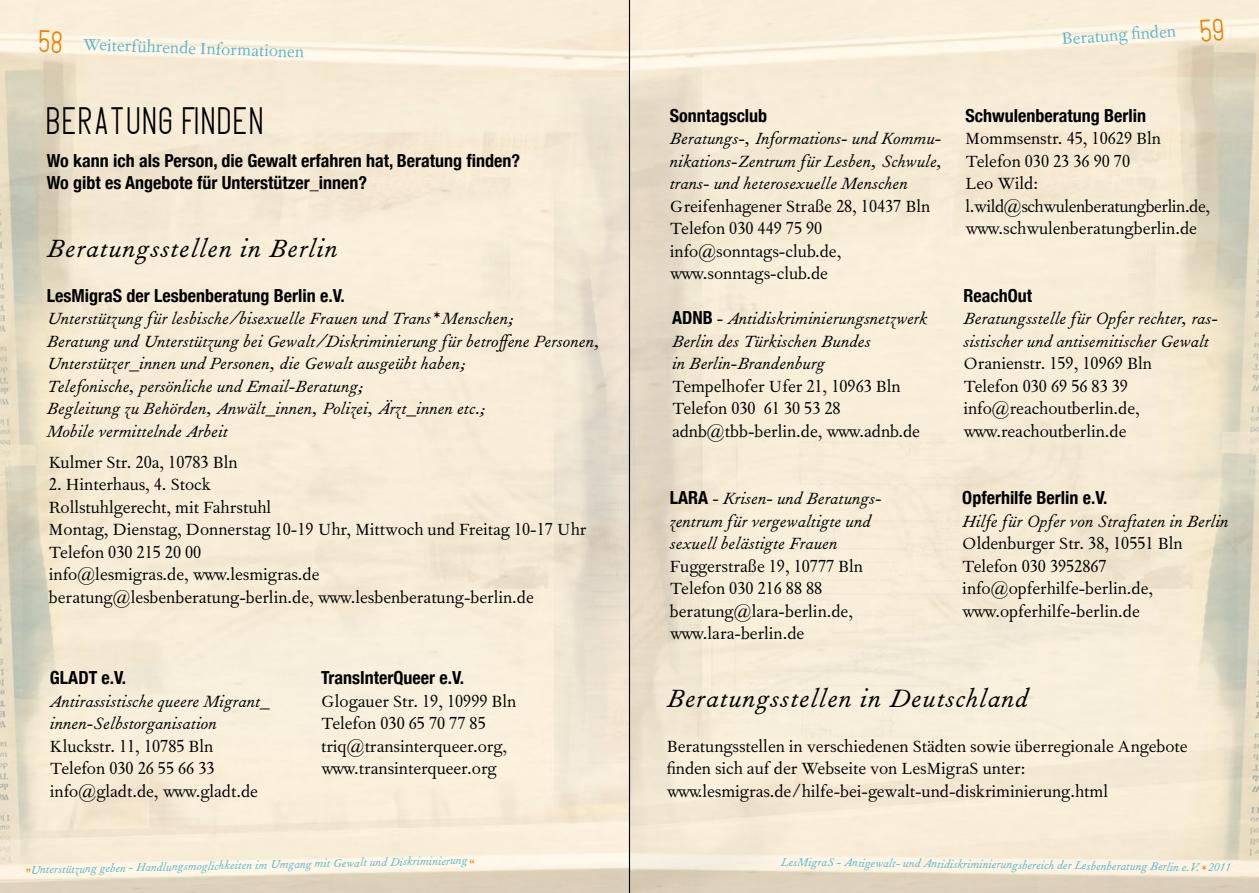
<style>
.page{position:relative;width:1259px;height:893px;background:#fff}
.page>*{position:absolute;margin:0;border:0;box-sizing:border-box;transform-origin:0 0}
.t1{font:33px "Chadwick";letter-spacing:.1em;color:#000}
.t2{font:italic 30px "Fournier MT Std";letter-spacing:.03em;color:#000}
.t3{font:19.5px/22.5px "Fournier MT Std";color:#000}
.t4{font:italic 19.5px/22.5px "Fournier MT Std";color:#000}
.t5{font:19.5px "Fournier MT Std";color:#5eb6ca}
.t6{font:700 condensed 18px/22.5px "Helvetica Neue";color:#000}
.t7{font:italic 13.5px "Fournier MT Std";color:#5eb6ca}
.s1{font-family:"Chadwick";font-size:27px;color:#ee7f00}
.s2{font-family:"Helvetica Neue";font-weight:700;font-style:normal;font-stretch:condensed;font-size:18px}
.s3{font-style:normal}
.s4{font-style:normal;color:#ee7f00}
.s5{color:#ee7f00}
</style>
<div class="page">
<hr style="left:629px;top:0;width:1px;height:893px;background:#000">
<svg style="left:1200px;top:19px;width:23px;height:23px"></svg>
<p class="t5" style="left:40px;top:29px;width:266px;rotate:2deg"><span class="s1">58</span> Weiterführende Informationen</p>
<h1 class="t1" style="left:47px;top:105px;width:217px">BERATUNG FINDEN</h1>
<p class="t6" style="left:47px;top:149px;width:475px">Wo kann ich als Person, die Gewalt erfahren hat, Beratung finden?<br>Wo gibt es Angebote für Unterstützer_innen?</p>
<h2 class="t2" style="left:47px;top:229px;width:292px">Beratungsstellen in Berlin</h2>
<p class="t6" style="left:47px;top:284px;width:299px">LesMigraS der Lesbenberatung Berlin e.V.</p>
<p class="t4" style="left:47px;top:307px;width:555px">Unterstützung für lesbische/bisexuelle Frauen und Trans* Menschen;<br>Beratung und Unterstützung bei Gewalt/Diskriminierung für betroffene Personen, Unterstützer_innen und Personen, die Gewalt ausgeübt haben;<br>Telefonische, persönliche und Email-Beratung;<br>Begleitung zu Behörden, Anwält_innen, Polizei, Ärzt_innen etc.;<br>Mobile vermittelnde Arbeit</p>
<p class="t3" style="left:49px;top:450px;width:190px">Kulmer Str. 20a, 10783 Bln</p>
<p class="t3" style="left:49px;top:473px;width:539px">2. Hinterhaus, 4. Stock<br>Rollstuhlgerecht, mit Fahrstuhl<br>Montag, Dienstag, Donnerstag 10-19 Uhr, Mittwoch und Freitag 10-17 Uhr Telefon 030 215 20 00<br>info@lesmigras.de, www.lesmigras.de beratung@lesbenberatung-berlin.de, www.lesbenberatung-berlin.de</p>
<p class="t6" style="left:50px;top:666px;width:78px">GLADT e.V.</p>
<p class="t4" style="left:50px;top:690px;width:221px">Antirassistische queere Migrant_ innen-Selbstorganisation</p>
<p class="t3" style="left:50px;top:734px;width:209px">Kluckstr. 11, 10785 Bln<br>Telefon 030 26 55 66 33 info@gladt.de, www.gladt.de</p>
<p class="t6" style="left:321px;top:666px;width:144px">TransInterQueer e.V.</p>
<p class="t3" style="left:321px;top:689px;width:197px">Glogauer Str. 19, 10999 Bln<br>Telefon 030 65 70 77 85 triq@transinterqueer.org, www.transinterqueer.org</p>
<p class="t5" style="left:1060px;top:25px;width:116px;rotate:-4deg">Beratung fi nden</p>
<p class="t6" style="left:670px;top:104px;width:99px">Sonntagsclub</p>
<p class="t4" style="left:670px;top:127px;width:274px;text-align:justify">Beratungs-, Informations- und Kommu&shy;nikations-Zentrum für Lesben, Schwule, trans- und heterosexuelle Menschen</p>
<p class="t3" style="left:670px;top:194px;width:262px">Greifenhagener Straße 28, 10437 Bln<br>Telefon 030 449 75 90 info@sonntags-club.de, www.sonntags-club.de</p>
<p class="t4" style="left:672px;top:307px;width:257px"><span class="s2">ADNB</span> <span class="s3">-</span> Antidiskriminierungsnetzwerk<br>Berlin des Türkischen Bundes<br>in Berlin-Brandenburg</p>
<p class="t3" style="left:672px;top:374px;width:249px">Tempelhofer Ufer 21, 10963 Bln<br>Telefon 030 61 30 53 28 adnb@tbb-berlin.de, www.adnb.de</p>
<p class="t4" style="left:670px;top:487px;width:213px"><span class="s2">LARA</span> <span class="s3">-</span> Krisen- und Beratungs&shy;zentrum für vergewaltigte und sexuell belästigte Frauen</p>
<p class="t3" style="left:670px;top:554px;width:195px">Fuggerstraße 19, 10777 Bln<br>Telefon 030 216 88 88 beratung@lara-berlin.de, www.lara-berlin.de</p>
<p class="t6" style="left:965px;top:104px;width:182px">Schwulenberatung Berlin</p>
<p class="t3" style="left:965px;top:127px;width:246px">Mommsenstr. 45, 10629 Bln<br>Telefon 030 23 36 90 70<br>Leo Wild: l.wild@schwulenberatungberlin.de, www.schwulenberatungberlin.de</p>
<p class="t6" style="left:963px;top:284px;width:70px">ReachOut</p>
<p class="t4" style="left:963px;top:307px;width:256px">Beratungsstelle für Opfer rechter, ras&shy;sistischer und antisemitischer Gewalt</p>
<p class="t3" style="left:963px;top:352px;width:190px">Oranienstr. 159, 10969 Bln<br>Telefon 030 69 56 83 39 info@reachoutberlin.de, www.reachoutberlin.de</p>
<p class="t6" style="left:962px;top:486px;width:147px">Opferhilfe Berlin e.V.</p>
<p class="t4" style="left:962px;top:510px;width:268px">Hilfe für Opfer von Straftaten in Berlin</p>
<p class="t3" style="left:962px;top:532px;width:222px">Oldenburger Str. 38, 10551 Bln<br>Telefon 030 3952867 info@opferhilfe-berlin.de, www.opferhilfe-berlin.de</p>
<h2 class="t2" style="left:666px;top:679px;width:363px">Beratungsstellen in Deutschland</h2>
<p class="t3" style="left:666px;top:734px;width:522px">Beratungsstellen in verschiedenen Städten sowie überregionale Angebote finden sich auf der Webseite von LesMigraS unter: www.lesmigras.de/hilfe-bei-gewalt-und-diskriminierung.html</p>
<p class="t7" style="left:25px;top:860px;width:450px;rotate:-1deg"><span class="s4">»</span>Unterstützung geben - Handlungsmoglichkeiten im Umgang mit Gewalt und Diskriminierung <span class="s4">«</span></p>
<p class="t7" style="left:781px;top:852px;width:451px;rotate:1deg">LesMigraS - Antigewalt- und Antidiskriminierungsbereich der Lesbenberatung Berlin e.V. <span class="s5">*</span> 2011</p>
</div>
